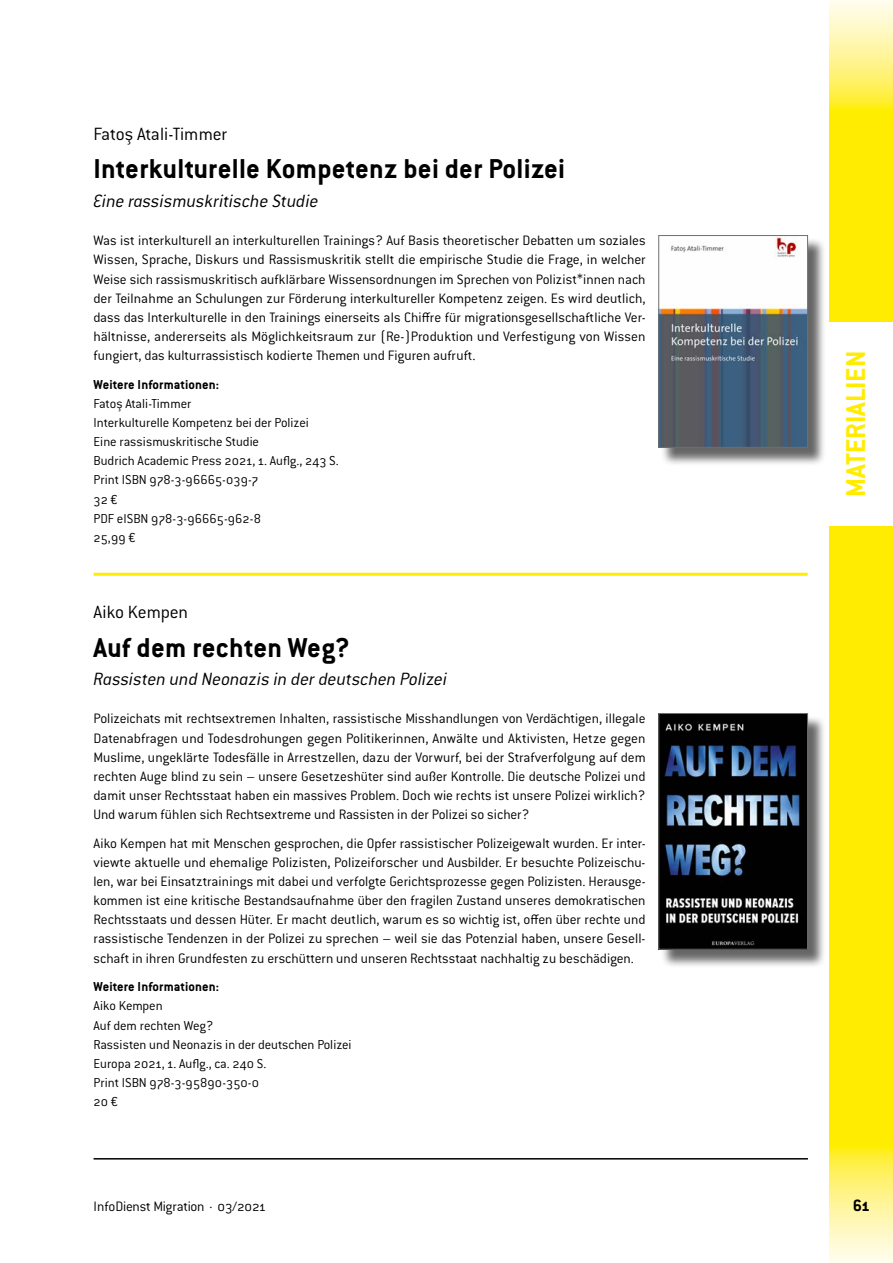
<style>
.page{position:relative;width:893px;height:1263px;background:#fff}
.page>*{position:absolute;margin:0;border:0;box-sizing:border-box;transform-origin:0 0}
.T02_Veranstaltungstitel{font:700 30px "Conduit ITC Pro";letter-spacing:.01em;color:#000}
.t1{font:700 30px "Conduit ITC Pro";color:#ffec00}
.T03_Beschreibung_der_Veranstaltung{font:italic 300 19.5px "Conduit ITC Pro";letter-spacing:-.005em;color:#000}
.T01_Veranstalter{font:300 19.5px "Conduit ITC Pro";letter-spacing:-.01em;color:#000}
.T01_Veranstalter_2ter{font:300 19.5px "Conduit ITC Pro";letter-spacing:-.01em;color:#000}
.t2{font:700 18px "Conduit ITC Pro";color:#000}
.T05_Fließtext{font:300 15px/19.2px "Conduit ITC Pro";letter-spacing:-.005em;color:#000;text-align:justify}
.T07_Daten{font:300 14.25px "Conduit ITC Pro";color:#000}
.T07_Daten-2{font:700 14.25px "Conduit ITC Pro";letter-spacing:.01em;color:#000}
</style>
<div class="page">
<div style="left:829px;top:119px;width:64px;height:1017px;background:#ffec00"></div>
<svg style="left:829px;top:1136px;width:64px;height:127px;background:#fff486"></svg>
<svg style="left:829px;top:0;width:64px;height:119px;background:#fff487"></svg>
<hr style="left:94px;top:1158px;width:714px;height:1px;background:#000">
<div style="left:829px;top:322px;width:64px;height:204px;background:#fff"></div>
<hr style="left:94px;top:573px;width:714px;height:3px;background:#ffec00">
<div style="left:661px;top:716px;width:166px;height:252px;background:#000;opacity:.6"></div>
<img style="left:660px;top:715px;width:146px;height:232px">
<div style="left:658px;top:713px;width:150px;height:236px;border:1px solid #6f6f6e"></div>
<div style="left:661px;top:238px;width:166px;height:228px;background:#000;opacity:.6"></div>
<img style="left:660px;top:237px;width:146px;height:209px">
<div style="left:658px;top:235px;width:150px;height:213px;border:1px solid #6f6f6e"></div>
<p class="T01_Veranstalter" style="left:94px;top:123px;width:135px">Fatoş Atali-Timmer</p>
<h1 class="T02_Veranstaltungstitel" style="left:94px;top:152px;width:473px">Interkulturelle Kompetenz bei der Polizei</h1>
<p class="T03_Beschreibung_der_Veranstaltung" style="left:94px;top:190px;width:227px">Eine rassismuskritische Studie</p>
<p class="T05_Fließtext" style="left:94px;top:231px;width:554px">Was ist interkulturell an interkulturellen Trainings? Auf Basis theoretischer Debatten um soziales Wissen, Sprache, Diskurs und Rassismuskritik stellt die empirische Studie die Frage, in welcher Weise sich rassismuskritisch aufklärbare Wissensordnungen im Sprechen von Polizist*innen nach der Teilnahme an Schulungen zur Förderung interkultureller Kompetenz zeigen. Es wird deutlich, dass das Interkulturelle in den Trainings einerseits als Chiffre für migrationsgesellschaftliche Ver&shy;hältnisse, andererseits als Möglichkeitsraum zur (Re-)Produktion und Verfestigung von Wissen fungiert, das kulturrassistisch kodierte Themen und Figuren aufruft.</p>
<p class="T07_Daten-2" style="left:94px;top:376px;width:127px">Weitere Informationen:</p>
<p class="T07_Daten" style="left:94px;top:396px;width:99px">Fatoş Atali-Timmer</p>
<p class="T07_Daten" style="left:94px;top:415px;width:217px">Interkulturelle Kompetenz bei der Polizei</p>
<p class="T07_Daten" style="left:94px;top:434px;width:167px">Eine rassismuskritische Studie</p>
<p class="T07_Daten" style="left:94px;top:453px;width:247px">Budrich Academic Press 2021, 1. Auflg., 243 S.</p>
<p class="T07_Daten" style="left:94px;top:472px;width:166px">Print ISBN 978-3-96665-039-7</p>
<p class="T07_Daten" style="left:94px;top:491px;width:26px">32 €</p>
<p class="T07_Daten" style="left:94px;top:510px;width:169px">PDF eISBN 978-3-96665-962-8</p>
<p class="T07_Daten" style="left:94px;top:530px;width:44px">25,99 €</p>
<p class="T01_Veranstalter_2ter" style="left:94px;top:602px;width:96px">Aiko Kempen</p>
<h1 class="T02_Veranstaltungstitel" style="left:94px;top:630px;width:258px">Auf dem rechten Weg?</h1>
<p class="T03_Beschreibung_der_Veranstaltung" style="left:94px;top:668px;width:355px">Rassisten und Neonazis in der deutschen Polizei</p>
<p class="T05_Fließtext" style="left:94px;top:709px;width:554px">Polizeichats mit rechtsextremen Inhalten, rassistische Misshandlungen von Verdächtigen, illegale Datenabfragen und Todesdrohungen gegen Politikerinnen, Anwälte und Aktivisten, Hetze gegen Muslime, ungeklärte Todesfälle in Arrestzellen, dazu der Vorwurf, bei der Strafverfolgung auf dem rechten Auge blind zu sein – unsere Gesetzeshüter sind außer Kontrolle. Die deutsche Polizei und damit unser Rechtsstaat haben ein massives Problem. Doch wie rechts ist unsere Polizei wirklich?<br>Und warum fühlen sich Rechtsextreme und Rassisten in der Polizei so sicher?</p>
<p class="T05_Fließtext" style="left:94px;top:834px;width:554px">Aiko Kempen hat mit Menschen gesprochen, die Opfer rassistischer Polizeigewalt wurden. Er inter&shy;viewte aktuelle und ehemalige Polizisten, Polizeiforscher und Ausbilder. Er besuchte Polizeischu&shy;len, war bei Einsatztrainings mit dabei und verfolgte Gerichtsprozesse gegen Polizisten. Herausge&shy;kommen ist eine kritische Bestandsaufnahme über den fragilen Zustand unseres demokratischen Rechtsstaats und dessen Hüter. Er macht deutlich, warum es so wichtig ist, offen über rechte und rassistische Tendenzen in der Polizei zu sprechen – weil sie das Potenzial haben, unsere Gesell&shy;schaft in ihren Grundfesten zu erschüttern und unseren Rechtsstaat nachhaltig zu beschädigen.</p>
<p class="T07_Daten-2" style="left:94px;top:978px;width:127px">Weitere Informationen:</p>
<p class="T07_Daten" style="left:94px;top:998px;width:71px">Aiko Kempen</p>
<p class="T07_Daten" style="left:94px;top:1017px;width:121px">Auf dem rechten Weg?</p>
<p class="T07_Daten" style="left:94px;top:1036px;width:260px">Rassisten und Neonazis in der deutschen Polizei</p>
<p class="T07_Daten" style="left:94px;top:1055px;width:174px">Europa 2021, 1. Auflg., ca. 240 S.</p>
<p class="T07_Daten" style="left:94px;top:1075px;width:167px">Print ISBN 978-3-95890-350-0</p>
<p class="T07_Daten" style="left:94px;top:1094px;width:26px">20 €</p>
<h1 class="t1" style="left:838px;top:497px;width:148px;rotate:-90deg">MATERIALIEN</h1>
<p class="T05_Fließtext" style="left:94px;top:1197px;width:174px">InfoDienst Migration · 03/2021</p>
<p class="t2" style="left:853px;top:1195px;width:18px">61</p>
</div>
